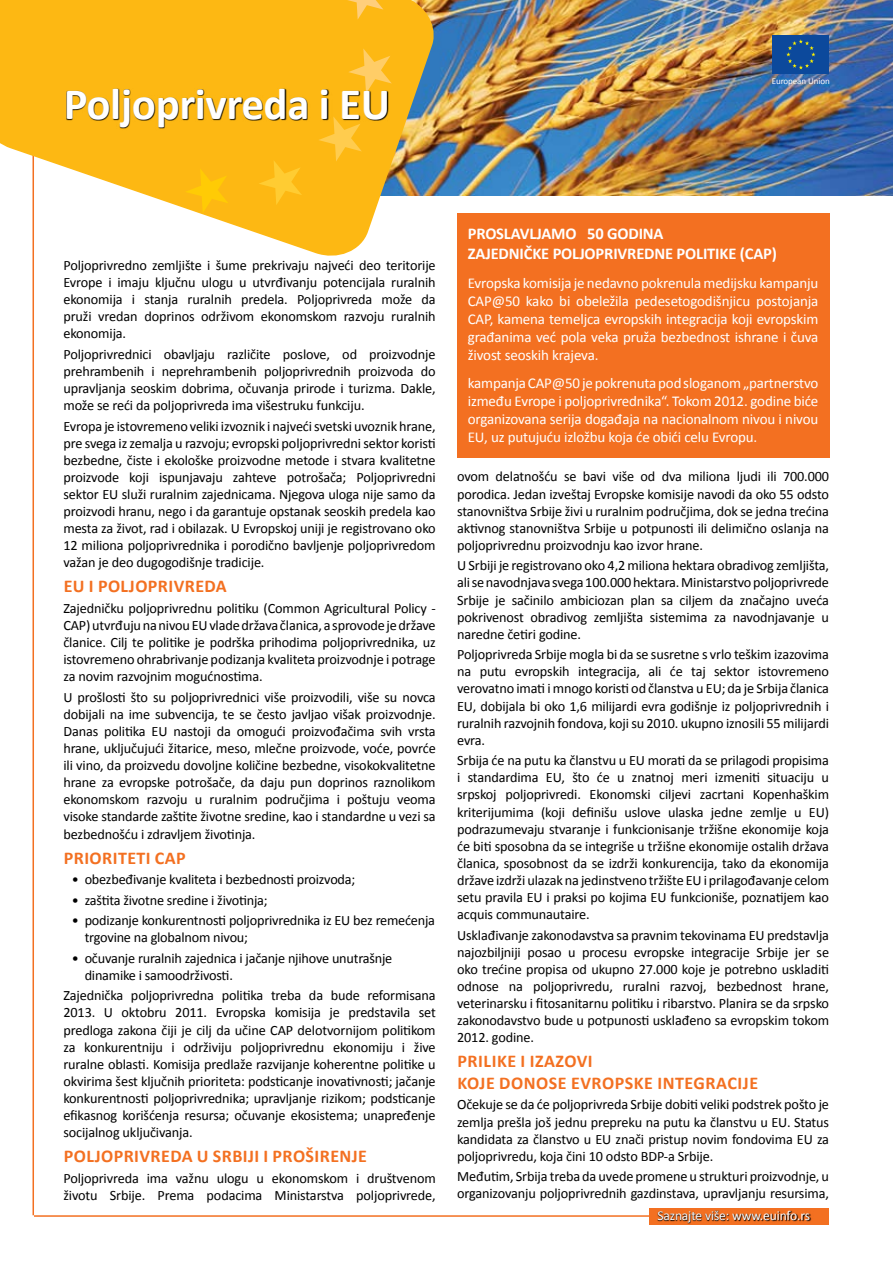
<style>
.page{position:relative;width:893px;height:1263px;background:#fff}
.page>*{position:absolute;margin:0;border:0;box-sizing:border-box;transform-origin:0 0}
.t1{font:700 45px "Calibri";letter-spacing:-.01em;color:#fff}
.t2{font:700 18px/21.6px "Calibri";letter-spacing:.025em;color:#f37021}
.t3{font:700 16.5px/19.8px "Calibri";letter-spacing:-.01em;color:#fff}
.t4{font:15px/18px "Calibri";letter-spacing:-.01em;color:#fff;text-align:justify}
.t5{font:14.25px/17.1px "Calibri";letter-spacing:-.01em;color:#000;text-align:justify}
.t6{font:13.5px "Calibri";letter-spacing:-.01em;color:#fff}
.t7{font:9px "Calibri";letter-spacing:-.01em;color:#fff}
</style>
<div class="page">
<hr style="left:34px;top:1215px;width:615px;height:2px;background:#f37021">
<hr style="left:33px;top:53px;width:1px;height:1162px;background:#f37021">
<div style="left:649px;top:1208px;width:180px;height:16px;background:#f37021"></div>
<svg style="left:657px;top:1210px;width:172px;height:15px"></svg>
<div style="left:457px;top:214px;width:372px;height:244px;background:#f37021"></div>
<img style="left:437px;top:0;width:456px;height:196px">
<svg style="left:0;top:0;width:437px;height:261px;fill:#fdb813"></svg>
<svg style="left:185px;top:168px;width:43px;height:45px;background:#fdbf12"></svg>
<svg style="left:258px;top:160px;width:44px;height:45px;background:#fdbe1c"></svg>
<svg style="left:318px;top:151px;width:44px;height:11px"></svg>
<svg style="left:348px;top:48px;width:44px;height:41px;background:#fdbf2f"></svg>
<svg style="left:340px;top:0;width:43px;height:20px"></svg>
<div style="left:773px;top:35px;width:56px;height:39px;background:#0c499c"></div>
<svg style="left:786px;top:39px;width:29px;height:30px"></svg>
<svg style="left:66px;top:89px;width:411px;height:62px;background:#c6941f"></svg>
<div style="left:0;top:0;width:44px;height:90px;background:#fdb813"></div>
<h1 class="t1" style="left:64px;top:75px;width:328px">Poljoprivreda i EU</h1>
<p class="t7" style="left:772px;top:76px;width:59px">European Union</p>
<p class="t5" style="left:63px;top:257px;width:374px">Poljoprivredno zemljište i šume prekrivaju najveći deo teritorije Evrope i imaju ključnu ulogu u utvrđivanju potencijala ruralnih ekonomija i stanja ruralnih predela. Poljoprivreda može da pruži vredan doprinos održivom ekonomskom razvoju ruralnih ekonomija.</p>
<p class="t5" style="left:63px;top:345px;width:374px">Poljoprivrednici obavljaju različite poslove, od proizvodnje prehrambenih i neprehrambenih poljoprivrednih proizvoda do upravljanja seoskim dobrima, očuvanja prirode i turizma. Dakle, može se reći da poljoprivreda ima višestruku funkciju.</p>
<p class="t5" style="left:63px;top:417px;width:374px">Evropa je istovremeno veliki izvoznik i najveći svetski uvoznik hrane, pre svega iz zemalja u razvoju; evropski poljoprivredni sektor koristi bezbedne, čiste i ekološke proizvodne metode i stvara kvalitetne proizvode koji ispunjavaju zahteve potrošača; Poljoprivredni sektor EU služi ruralnim zajednicama. Njegova uloga nije samo da proizvodi hranu, nego i da garantuje opstanak seoskih predela kao mesta za život, rad i obilazak. U Evropskoj uniji je registrovano oko 12 miliona poljoprivrednika i porodično bavljenje poljoprivredom važan je deo dugogodišnje tradicije.</p>
<p class="t2" style="left:64px;top:575px;width:165px">EU I POLJOPRIVREDA</p>
<p class="t5" style="left:63px;top:600px;width:374px">Zajedničku poljoprivrednu politiku (Common Agricultural Policy - CAP) utvrđuju na nivou EU vlade država članica, a sprovode je države članice. Cilj te politike je podrška prihodima poljoprivrednika, uz istovremeno ohrabrivanje podizanja kvaliteta proizvodnje i potrage za novim razvojnim mogućnostima.</p>
<p class="t5" style="left:63px;top:688px;width:374px">U prošlosti što su poljoprivrednici više proizvodili, više su novca dobijali na ime subvencija, te se često javljao višak proizvodnje.<br>Danas politika EU nastoji da omogući proizvođačima svih vrsta hrane, uključujući žitarice, meso, mlečne proizvode, voće, povrće ili vino, da proizvedu dovoljne količine bezbedne, visokokvalitetne hrane za evropske potrošače, da daju pun doprinos raznolikom ekonomskom razvoju u ruralnim područjima i poštuju veoma visoke standarde zaštite životne sredine, kao i standardne u vezi sa bezbednošću i zdravljem životinja.</p>
<p class="t2" style="left:64px;top:847px;width:124px">PRIORITETI CAP</p>
<p class="t5" style="left:72px;top:871px;width:285px">• obezbeđivanje kvaliteta i bezbednosti proizvoda;</p>
<p class="t5" style="left:72px;top:891px;width:197px">• zaštita životne sredine i životinja;</p>
<p class="t5" style="left:85px;top:912px;width:352px;text-indent:-13px">• podizanje konkurentnosti poljoprivrednika iz EU bez remećenja trgovine na globalnom nivou;</p>
<p class="t5" style="left:85px;top:949px;width:309px;text-indent:-13px">• očuvanje ruralnih zajednica i jačanje njihove unutrašnje dinamike i samoodrživosti.</p>
<p class="t5" style="left:63px;top:987px;width:374px">Zajednička poljoprivredna politika treba da bude reformisana 2013. U oktobru 2011. Evropska komisija je predstavila set predloga zakona čiji je cilj da učine CAP delotvornijom politikom za konkurentniju i održiviju poljoprivrednu ekonomiju i žive ruralne oblasti. Komisija predlaže razvijanje koherentne politike u okvirima šest ključnih prioriteta: podsticanje inovativnosti; jačanje konkurentnosti poljoprivrednika; upravljanje rizikom; podsticanje efikasnog korišćenja resursa; očuvanje ekosistema; unapređenje socijalnog uključivanja.</p>
<p class="t2" style="left:64px;top:1145px;width:305px">POLJOPRIVREDA U SRBIJI I PROŠIRENJE</p>
<p class="t5" style="left:63px;top:1169px;width:374px">Poljoprivreda ima važnu ulogu u ekonomskom i društvenom životu Srbije. Prema podacima Ministarstva poljoprivrede,</p>
<p class="t3" style="left:468px;top:224px;width:311px">PROSLAVLJAMO 50 GODINA<br>ZAJEDNIČKE POLJOPRIVREDNE POLITIKE (CAP)</p>
<p class="t4" style="left:468px;top:274px;width:352px">Evropska komisija je nedavno pokrenula medijsku kampanju CAP@50 kako bi obeležila pedesetogodišnjicu postojanja CAP, kamena temeljca evropskih integracija koji evropskim građanima već pola veka pruža bezbednost ishrane i čuva živost seoskih krajeva.</p>
<p class="t4" style="left:468px;top:374px;width:352px">kampanja CAP@50 je pokrenuta pod sloganom „partnerstvo između Evrope i poljoprivrednika“. Tokom 2012. godine biće organizovana serija događaja na nacionalnom nivou i nivou EU, uz putujuću izložbu koja će obići celu Evropu.</p>
<p class="t5" style="left:457px;top:468px;width:373px">ovom delatnošću se bavi više od dva miliona ljudi ili 700.000 porodica. Jedan izveštaj Evropske komisije navodi da oko 55 odsto stanovništva Srbije živi u ruralnim područjima, dok se jedna trećina aktivnog stanovništva Srbije u potpunosti ili delimično oslanja na poljoprivrednu proizvodnju kao izvor hrane.</p>
<p class="t5" style="left:457px;top:557px;width:373px">U Srbiji je registrovano oko 4,2 miliona hektara obradivog zemljišta, ali se navodnjava svega 100.000 hektara. Ministarstvo poljoprivrede Srbije je sačinilo ambiciozan plan sa ciljem da značajno uveća pokrivenost obradivog zemljišta sistemima za navodnjavanje u naredne četiri godine.</p>
<p class="t5" style="left:457px;top:646px;width:373px">Poljoprivreda Srbije mogla bi da se susretne s vrlo teškim izazovima na putu evropskih integracija, ali će taj sektor istovremeno verovatno imati i mnogo koristi od članstva u EU; da je Srbija članica EU, dobijala bi oko 1,6 milijardi evra godišnje iz poljoprivrednih i ruralnih razvojnih fondova, koji su 2010. ukupno iznosili 55 milijardi evra.</p>
<p class="t5" style="left:457px;top:752px;width:373px">Srbija će na putu ka članstvu u EU morati da se prilagodi propisima i standardima EU, što će u znatnoj meri izmeniti situaciju u srpskoj poljoprivredi. Ekonomski ciljevi zacrtani Kopenhaškim kriterijumima (koji definišu uslove ulaska jedne zemlje u EU) podrazumevaju stvaranje i funkcionisanje tržišne ekonomije koja će biti sposobna da se integriše u tržišne ekonomije ostalih država članica, sposobnost da se izdrži konkurencija, tako da ekonomija države izdrži ulazak na jedinstveno tržište EU i prilagođavanje celom setu pravila EU i praksi po kojima EU funkcioniše, poznatijem kao acquis communautaire.</p>
<p class="t5" style="left:457px;top:926px;width:373px">Usklađivanje zakonodavstva sa pravnim tekovinama EU predstavlja najozbiljniji posao u procesu evropske integracije Srbije jer se oko trećine propisa od ukupno 27.000 koje je potrebno uskladiti odnose na poljoprivredu, ruralni razvoj, bezbednost hrane, veterinarsku i fitosanitarnu politiku i ribarstvo. Planira se da srpsko zakonodavstvo bude u potpunosti usklađeno sa evropskim tokom 2012. godine.</p>
<p class="t2" style="left:457px;top:1050px;width:302px">PRILIKE I IZAZOVI<br>KOJE DONOSE EVROPSKE INTEGRACIJE</p>
<p class="t5" style="left:457px;top:1096px;width:373px">Očekuje se da će poljoprivreda Srbije dobiti veliki podstrek pošto je zemlja prešla još jednu prepreku na putu ka članstvu u EU. Status kandidata za članstvo u EU znači pristup novim fondovima EU za poljoprivredu, koja čini 10 odsto BDP-a Srbije.</p>
<p class="t5" style="left:457px;top:1168px;width:373px">Međutim, Srbija treba da uvede promene u strukturi proizvodnje, u organizovanju poljoprivrednih gazdinstava, upravljanju resursima,</p>
<p class="t6" style="left:657px;top:1207px;width:154px">Saznajte više: www.euinfo.rs</p>
</div>
